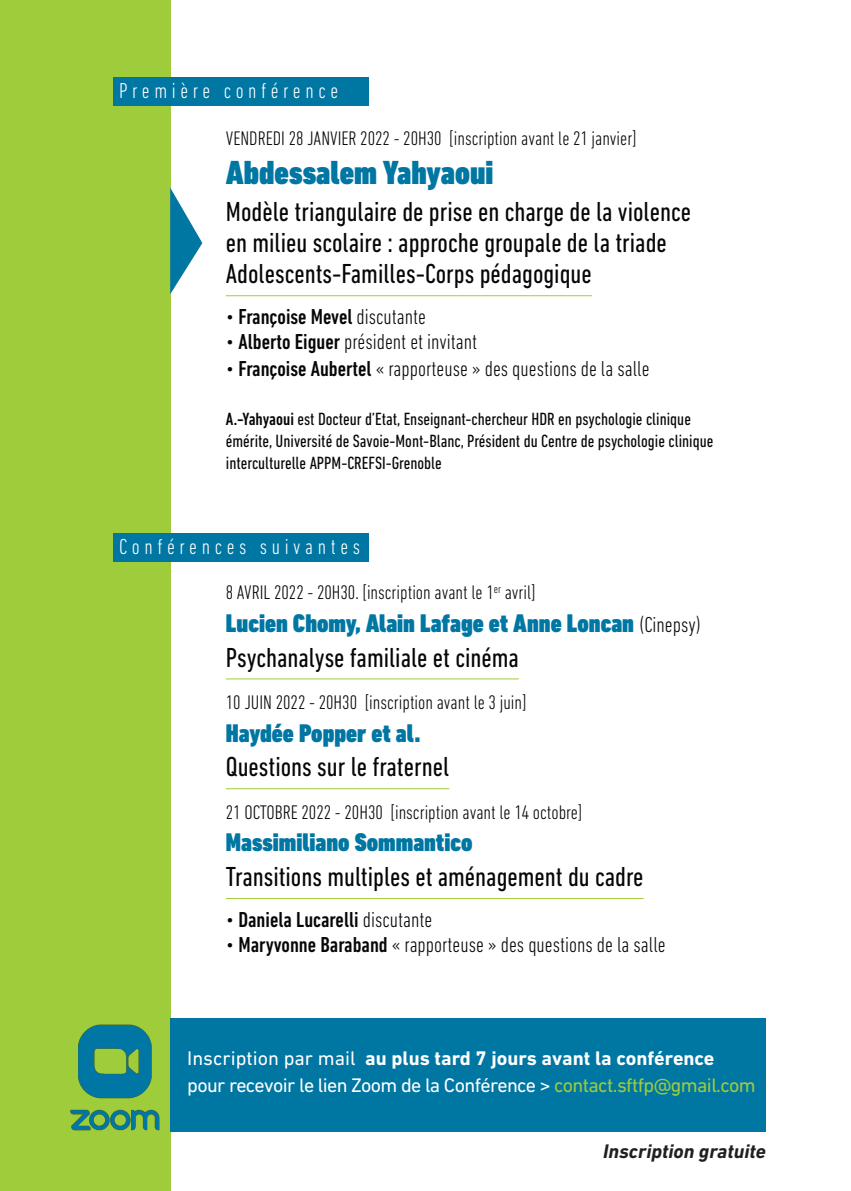
<style>
.page{position:relative;width:851px;height:1191px;background:#fff}
.page>*{position:absolute;margin:0;border:0;box-sizing:border-box;transform-origin:0 0}
.t1{font:900 condensed 34px "DIN Next LT Pro";color:#0076a3}
.t2{font:condensed 28px/31.2px "DIN Next LT Pro";color:#080505}
.t3{font:900 condensed 26px "DIN Next LT Pro";color:#0076a3}
.t4{font:300 condensed 22px "DIN Next LT Pro";color:#080505}
.t5{font:500 condensed 22px "DIN Next LT Pro";color:#080505}
.t6{font:300 condensed 22px "DIN Next LT Pro";letter-spacing:.21em;color:#fff}
.t7{font:300 condensed 20px "DIN Next LT Pro";color:#080505}
.t8{font:20px "DIN Next LT Pro";letter-spacing:-.03em;color:#fff}
.t9{font:700 20px "DIN Next LT Pro";color:#fff}
.t10{font:italic 700 20px "DIN Next LT Pro";color:#231f20}
.t11{font:condensed 18px/22px "DIN Next LT Pro";color:#080505}
.s1{font-weight:300}
.s2{font-weight:500}
.s3{font-weight:300;font-size:22px;color:#080505}
.s4{font-weight:400}
.s5{color:#9fcc3b}
</style>
<div class="page">
<div style="left:0;top:0;width:170px;height:1190px;background:#9fcc3b"></div>
<div style="left:170px;top:1018px;width:595px;height:114px;background:#0076a3"></div>
<img style="left:70px;top:1024px;width:90px;height:107px">
<div style="left:113px;top:77px;width:256px;height:28px;background:#0076a3"></div>
<div style="left:113px;top:533px;width:256px;height:28px;background:#0076a3"></div>
<hr style="left:226px;top:295px;width:365px;height:1px;background:#9fcc3b">
<hr style="left:226px;top:678px;width:293px;height:1px;background:#9fcc3b">
<hr style="left:226px;top:788px;width:223px;height:1px;background:#9fcc3b">
<hr style="left:226px;top:898px;width:417px;height:1px;background:#9fcc3b">
<svg style="left:170px;top:188px;width:32px;height:106px"></svg>
<p class="t6" style="left:119px;top:83px;width:220px">Première conférence</p>
<p class="t7" style="left:226px;top:132px;width:412px">VENDREDI 28 JANVIER 2022 - 20H30 [inscription avant le 21 janvier]</p>
<p class="t1" style="left:226px;top:160px;width:269px">Abdessalem Yahyaoui</p>
<p class="t2" style="left:226px;top:198px;width:466px">Modèle triangulaire de prise en charge de la violence en milieu scolaire : approche groupale de la triade<br>Adolescents-Familles-Corps pédagogique</p>
<p class="t5" style="left:226px;top:309px;width:202px"><span class="s1">•</span> Françoise Mevel <span class="s1">discutante</span></p>
<p class="t4" style="left:226px;top:334px;width:253px">• <span class="s2">Alberto Eiguer</span> président et invitant</p>
<p class="t4" style="left:226px;top:361px;width:425px">• <span class="s2">Françoise Aubertel</span> « rapporteuse » des questions de la salle</p>
<p class="t11" style="left:226px;top:410px;width:489px"><span class="s2">A.-Yahyaoui</span> est Docteur d’Etat, Enseignant-chercheur HDR en psychologie clinique émérite, Université de Savoie-Mont-Blanc, Président du Centre de psychologie clinique interculturelle APPM-CREFSI-Grenoble</p>
<p class="t6" style="left:119px;top:538px;width:242px">Conférences suivantes</p>
<p class="t7" style="left:226px;top:585px;width:311px">8 AVRIL 2022 - 20H30. [inscription avant le 1<sup>er</sup> avril]</p>
<p class="t3" style="left:226px;top:613px;width:476px">Lucien Chomy, Alain Lafage et Anne Loncan <span class="s3">(Cinepsy)</span></p>
<p class="t2" style="left:226px;top:644px;width:294px">Psychanalyse familiale et cinéma</p>
<p class="t7" style="left:226px;top:695px;width:302px">10 JUIN 2022 - 20H30 [inscription avant le 3 juin]</p>
<p class="t3" style="left:226px;top:723px;width:196px">Haydée Popper et al.</p>
<p class="t2" style="left:226px;top:754px;width:225px">Questions sur le fraternel</p>
<p class="t7" style="left:226px;top:805px;width:358px">21 OCTOBRE 2022 - 20H30 [inscription avant le 14 octobre]</p>
<p class="t3" style="left:226px;top:833px;width:248px">Massimiliano Sommantico</p>
<p class="t2" style="left:226px;top:863px;width:419px">Transitions multiples et aménagement du cadre</p>
<p class="t5" style="left:226px;top:912px;width:208px"><span class="s1">•</span> Daniela Lucarelli <span class="s1">discutante</span></p>
<p class="t4" style="left:226px;top:937px;width:441px">• <span class="s2">Maryvonne Baraband</span> « rapporteuse » des questions de la salle</p>
<p class="t9" style="left:187px;top:1046px;width:528px"><span class="s4">Inscription par mail</span> au plus tard 7 jours avant la conférence</p>
<p class="t8" style="left:187px;top:1078px;width:570px">pour recevoir le lien Zoom de la Conférence &gt; <span class="s5">contact.sftfp@gmail.com</span></p>
<p class="t10" style="left:603px;top:1139px;width:164px">Inscription gratuite</p>
</div>
